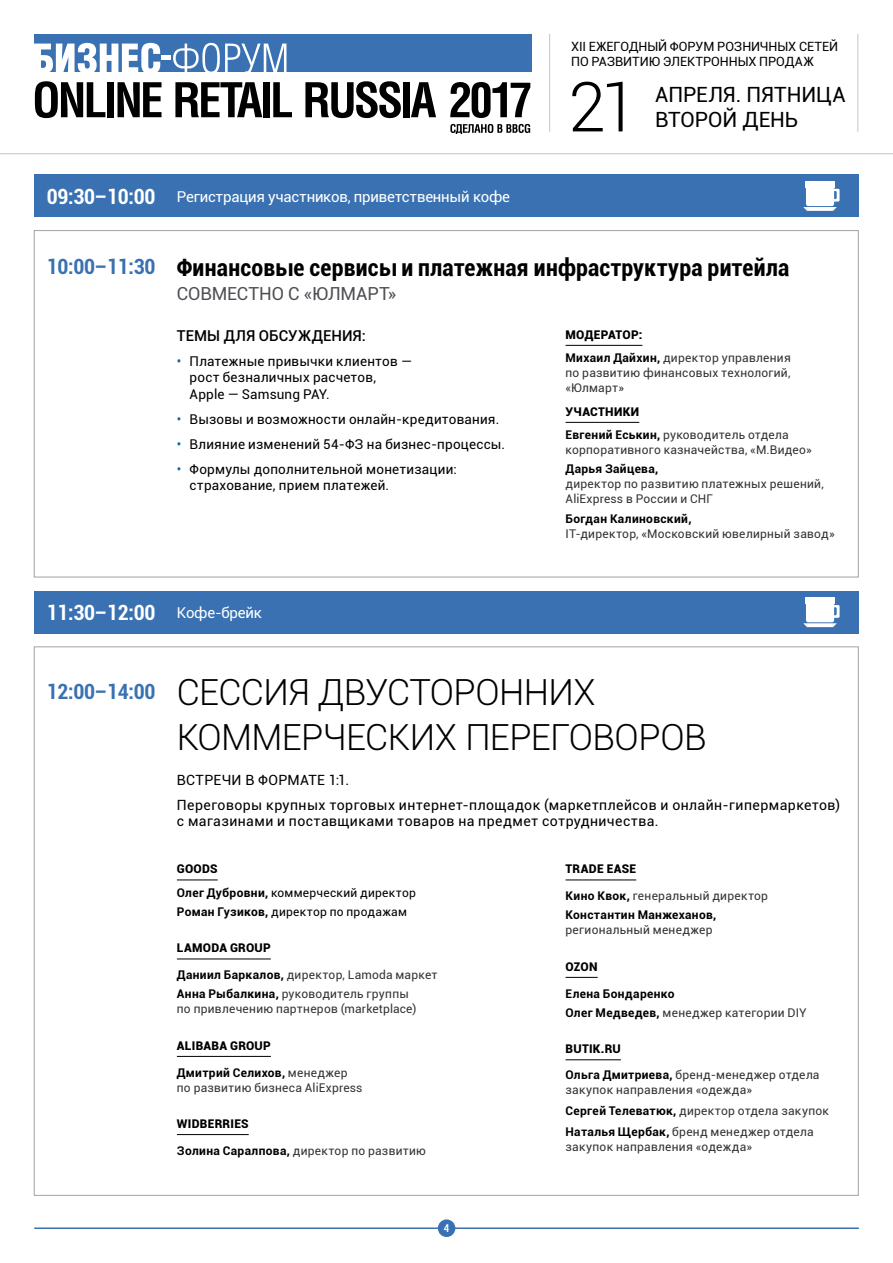
<style>
.page{position:relative;width:893px;height:1263px;background:#fff}
.page>*{position:absolute;margin:0;border:0;box-sizing:border-box;transform-origin:0 0}
.t1{font:300 69px "Roboto";color:#000}
.название_сессии{font:300 36px/45px "Roboto";letter-spacing:-.015em;color:#000}
.название_сессии-2{font:700 condensed 24px "Roboto";letter-spacing:.01em;color:#000}
.t2{font:21px/25.5px "Roboto";color:#000}
.TIME{font:700 condensed 21px "Roboto";letter-spacing:-.015em;color:#fff}
.TIME-2{font:700 condensed 21px "Roboto";letter-spacing:-.015em;color:#3971b2}
.название_сессии-3{font:18px "Roboto";letter-spacing:-.005em;color:#504e53}
.TIME-3{font:15px "Roboto";letter-spacing:-.015em;color:#fff}
.t3{font:500 15px "Roboto";letter-spacing:.01em;color:#000}
.t4{font:14.1px/16.5px "Roboto";letter-spacing:.03em;color:#000}
.список{font:13.5px/16.5px "Roboto";letter-spacing:.015em;color:#000}
.t5{font:12.75px/15px "Roboto";letter-spacing:-.005em;color:#000}
.ИМЯ{font:12px/15px "Roboto";letter-spacing:.02em;color:#343235}
.спикеры{font:900 12px "Roboto";letter-spacing:.02em;color:#000}
.ИМЯ-2{font:12px "Roboto";letter-spacing:.02em;color:#000}
.ИМЯ-3{font:700 12px/15px "Roboto";letter-spacing:.03em;color:#000}
.t6{font:700 11.1px "Cuprum";color:#fff}
.s1{color:#0565aa}
.s2{font-weight:700;color:#000}
.s3{font-weight:700}
.s4{font-weight:400;color:#343235}
</style>
<div class="page">
<hr style="left:549px;top:34px;width:1px;height:98px;background:#c3c5c8">
<hr style="left:857px;top:34px;width:1px;height:98px;background:#c3c5c8">
<hr style="left:35px;top:1227px;width:823px;height:2px;background:#3971b2">
<div style="left:438px;top:1219px;width:17px;height:18px;background:#3971b2;border-radius:50%"></div>
<hr style="left:0;top:153px;width:893px;height:1px;background:#c3c5c8">
<div style="left:34px;top:34px;width:497px;height:38px;background:#3971b2"></div>
<svg style="left:34px;top:43px;width:252px;height:29px"></svg>
<svg style="left:35px;top:81px;width:70px;height:37px"></svg>
<div style="left:107px;top:82px;width:7px;height:35px;background:#000"></div>
<svg style="left:118px;top:82px;width:44px;height:35px"></svg>
<svg style="left:175px;top:82px;width:87px;height:35px"></svg>
<div style="left:263px;top:82px;width:7px;height:35px;background:#000"></div>
<svg style="left:273px;top:82px;width:19px;height:35px"></svg>
<svg style="left:305px;top:81px;width:96px;height:37px"></svg>
<div style="left:403px;top:82px;width:7px;height:35px;background:#000"></div>
<svg style="left:411px;top:82px;width:25px;height:35px"></svg>
<svg style="left:450px;top:82px;width:80px;height:36px"></svg>
<div style="left:162px;top:55px;width:9px;height:5px;background:#fff"></div>
<svg style="left:450px;top:124px;width:80px;height:10px"></svg>
<div style="left:34px;top:230px;width:825px;height:347px;background:#fff;border:1px solid #a3a3a7"></div>
<div style="left:34px;top:646px;width:825px;height:550px;background:#fff;border:1px solid #a3a3a7"></div>
<div style="left:34px;top:175px;width:825px;height:42px;background:#3971b2"></div>
<div style="left:34px;top:591px;width:825px;height:42px;background:#3971b2"></div>
<svg style="left:803px;top:189px;width:36px;height:22px"></svg>
<div style="left:806px;top:184px;width:28px;height:22px;background:#fff;border-radius:2px"></div>
<div style="left:805px;top:181px;width:30px;height:6px;background:#fff"></div>
<svg style="left:803px;top:605px;width:36px;height:22px"></svg>
<div style="left:806px;top:600px;width:28px;height:22px;background:#fff;border-radius:2px"></div>
<div style="left:805px;top:597px;width:30px;height:7px;background:#fff"></div>
<hr style="left:566px;top:345px;width:76px;height:1px;background:#000">
<hr style="left:566px;top:422px;width:73px;height:1px;background:#000">
<hr style="left:177px;top:879px;width:41px;height:1px;background:#000">
<hr style="left:177px;top:958px;width:94px;height:1px;background:#000">
<hr style="left:177px;top:1056px;width:94px;height:1px;background:#000">
<hr style="left:177px;top:1134px;width:72px;height:1px;background:#000">
<hr style="left:566px;top:879px;width:70px;height:1px;background:#000">
<hr style="left:566px;top:977px;width:32px;height:1px;background:#000">
<hr style="left:566px;top:1059px;width:55px;height:1px;background:#000">
<p class="TIME" style="left:47px;top:182px;width:110px">09:30–10:00</p>
<p class="TIME-3" style="left:177px;top:186px;width:335px">Регистрация участников, приветственный кофе</p>
<p class="t5" style="left:571px;top:39px;width:268px">XII ЕЖЕГОДНЫЙ ФОРУМ РОЗНИЧНЫХ СЕТЕЙ<br>ПО РАЗВИТИЮ ЭЛЕКТРОННЫХ ПРОДАЖ</p>
<h1 class="t1" style="left:568px;top:59px;width:72px">21</h1>
<h3 class="t2" style="left:655px;top:81px;width:192px">АПРЕЛЯ. ПЯТНИЦА<br>ВТОРОЙ ДЕНЬ</h3>
<p class="TIME-2" style="left:47px;top:252px;width:110px">10:00–11:30</p>
<p class="название_сессии-2" style="left:177px;top:251px;width:614px">Финансовые сервисы и платежная инфраструктура ритейла</p>
<p class="название_сессии-3" style="left:177px;top:281px;width:221px">СОВМЕСТНО С «ЮЛМАРТ»</p>
<p class="t3" style="left:177px;top:325px;width:190px">ТЕМЫ ДЛЯ ОБСУЖДЕНИЯ:</p>
<p class="список" style="left:190px;top:352px;width:224px;text-indent:-13px"><span class="s1">•</span> Платежные привычки клиентов — рост безналичных расчетов,<br>Apple — Samsung PAY.</p>
<p class="список" style="left:177px;top:410px;width:324px"><span class="s1">•</span> Вызовы и возможности онлайн-кредитования.</p>
<p class="список" style="left:177px;top:435px;width:330px"><span class="s1">•</span> Влияние изменений 54-ФЗ на бизнес-процессы.</p>
<p class="список" style="left:190px;top:460px;width:269px;text-indent:-13px"><span class="s1">•</span> Формулы дополнительной монетизации: страхование, прием платежей.</p>
<p class="спикеры" style="left:566px;top:326px;width:78px">МОДЕРАТОР:</p>
<p class="ИМЯ" style="left:566px;top:350px;width:227px;text-align:justify"><span class="s2">Михаил Дайхин,</span> директор управления по развитию финансовых технологий, «Юлмарт»</p>
<p class="спикеры" style="left:566px;top:403px;width:75px">УЧАСТНИКИ</p>
<p class="ИМЯ" style="left:566px;top:427px;width:248px"><span class="s2">Евгений Еськин,</span> руководитель отдела корпоративного казначейства, «М.Видео»</p>
<p class="ИМЯ" style="left:566px;top:461px;width:260px"><span class="s2">Дарья Зайцева,<br></span>директор по развитию платежных решений,<br>AliExpress в России и СНГ</p>
<p class="ИМЯ" style="left:566px;top:510px;width:271px"><span class="s2">Богдан Калиновский,<br></span>IT-директор, «Московский ювелирный завод»</p>
<p class="TIME" style="left:47px;top:598px;width:110px">11:30–12:00</p>
<p class="TIME-3" style="left:177px;top:602px;width:87px">Кофе-брейк</p>
<p class="TIME-2" style="left:47px;top:677px;width:110px">12:00–14:00</p>
<p class="название_сессии" style="left:177px;top:669px;width:531px">СЕССИЯ ДВУСТОРОННИХ<br>КОММЕРЧЕСКИХ ПЕРЕГОВОРОВ</p>
<p class="t4" style="left:177px;top:771px;width:174px">ВСТРЕЧИ В ФОРМАТЕ 1:1.</p>
<p class="t4" style="left:177px;top:796px;width:665px">Переговоры крупных торговых интернет-площадок (маркетплейсов и онлайн-гипермаркетов) с магазинами и поставщиками товаров на предмет сотрудничества.</p>
<p class="спикеры" style="left:177px;top:860px;width:42px">GOODS</p>
<p class="ИМЯ-2" style="left:177px;top:884px;width:241px"><span class="s3">Олег Дубровни,</span> коммерческий директор</p>
<p class="ИМЯ-2" style="left:177px;top:903px;width:232px"><span class="s3">Роман Гузиков,</span> директор по продажам</p>
<p class="спикеры" style="left:177px;top:939px;width:95px">LAMODA GROUP</p>
<p class="ИМЯ" style="left:177px;top:967px;width:262px"><span class="s2">Даниил Баркалов,</span> директор, Lamoda маркет</p>
<p class="ИМЯ" style="left:177px;top:986px;width:241px"><span class="s2">Анна Рыбалкина,</span> руководитель группы по привлечению партнеров (marketplace)</p>
<p class="спикеры" style="left:177px;top:1037px;width:95px">ALIBABA GROUP</p>
<p class="ИМЯ" style="left:177px;top:1064px;width:187px"><span class="s2">Дмитрий Селихов,</span> менеджер по развитию бизнеса AliExpress</p>
<p class="спикеры" style="left:177px;top:1115px;width:73px">WIDBERRIES</p>
<p class="ИМЯ" style="left:177px;top:1142px;width:251px"><span class="s2">Золина Саралпова,</span> директор по развитию</p>
<p class="спикеры" style="left:566px;top:860px;width:72px">TRADE EASE</p>
<p class="ИМЯ" style="left:566px;top:888px;width:204px"><span class="s2">Кино Квок,</span> генеральный директор</p>
<p class="ИМЯ-3" style="left:566px;top:907px;width:152px">Константин Манжеханов, <span class="s4">региональный менеджер</span></p>
<p class="спикеры" style="left:566px;top:958px;width:34px">OZON</p>
<p class="ИМЯ-3" style="left:566px;top:985px;width:110px">Елена Бондаренко</p>
<p class="ИМЯ" style="left:566px;top:1004px;width:243px"><span class="s2">Олег Медведев,</span> менеджер категории DIY</p>
<p class="спикеры" style="left:566px;top:1040px;width:57px">BUTIK.RU</p>
<p class="ИМЯ" style="left:566px;top:1066px;width:256px"><span class="s2">Ольга Дмитриева,</span> бренд-менеджер отдела закупок направления «одежда»</p>
<p class="ИМЯ" style="left:566px;top:1103px;width:265px"><span class="s2">Сергей Телеватюк,</span> директор отдела закупок</p>
<p class="ИМЯ" style="left:566px;top:1124px;width:250px"><span class="s2">Наталья Щербак,</span> бренд‒менеджер отдела закупок направления «одежда»</p>
<p class="t6" style="left:444px;top:1222px;width:7px">4</p>
</div>
